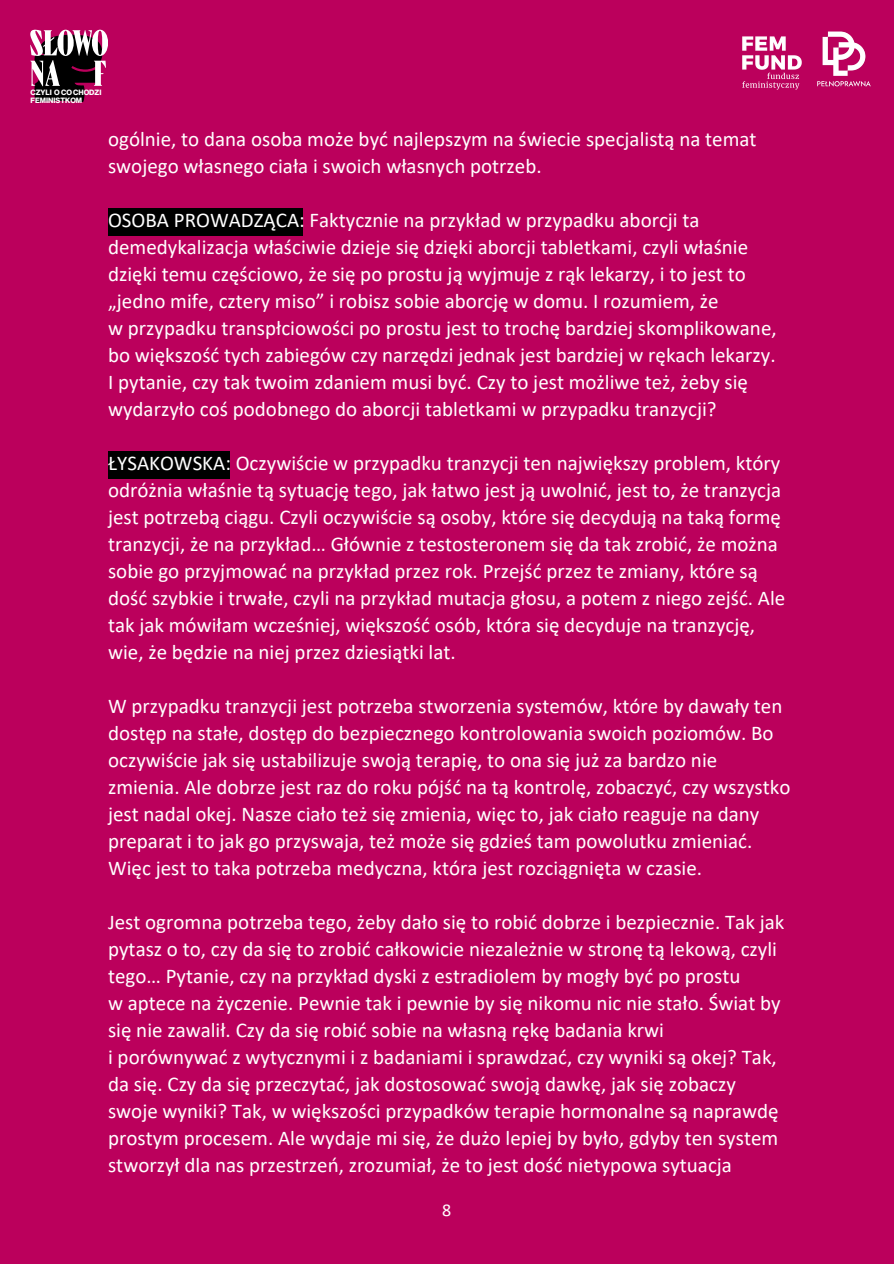
<style>
.page{position:relative;width:894px;height:1264px;background:#fff}
.page>*{position:absolute;margin:0;border:0;box-sizing:border-box;transform-origin:0 0}
.t1{font:21px/27px "Calibri";color:#fff}
.t2{font:18px "Calibri";color:#fff}
.t3{font:700 7.5px "Neue Haas Display";color:#fff}
</style>
<div class="page">
<div style="left:0;top:0;width:893px;height:1263px;background:#bb005c"></div>
<div style="left:108px;top:209px;width:195px;height:27px;background:#000"></div>
<div style="left:108px;top:452px;width:121px;height:27px;background:#000"></div>
<svg style="left:30px;top:30px;width:78px;height:72px"></svg>
<img style="left:817px;top:31px;width:54px;height:56px">
<img style="left:742px;top:36px;width:60px;height:54px">
<p class="t3" style="left:30px;top:89px;width:72px">CZYLI O CO CHODZI</p>
<h1 class="t3" style="left:30px;top:97px;width:53px">FEMINISTKOM</h1>
<p class="t1" style="left:108px;top:127px;width:649px">ogólnie, to dana osoba może być najlepszym na świecie specjalistą na temat swojego własnego ciała i swoich własnych potrzeb.</p>
<p class="t1" style="left:108px;top:208px;width:670px">OSOBA PROWADZĄCA: Faktycznie na przykład w przypadku aborcji ta demedykalizacja właściwie dzieje się dzięki aborcji tabletkami, czyli właśnie dzięki temu częściowo, że się po prostu ją wyjmuje z rąk lekarzy, i to jest to „jedno mife, cztery miso” i robisz sobie aborcję w domu. I rozumiem, że<br>w przypadku transpłciowości po prostu jest to trochę bardziej skomplikowane, bo większość tych zabiegów czy narzędzi jednak jest bardziej w rękach lekarzy.<br>I pytanie, czy tak twoim zdaniem musi być. Czy to jest możliwe też, żeby się wydarzyło coś podobnego do aborcji tabletkami w przypadku tranzycji?</p>
<p class="t1" style="left:108px;top:451px;width:678px">ŁYSAKOWSKA: Oczywiście w przypadku tranzycji ten największy problem, który odróżnia właśnie tą sytuację tego, jak łatwo jest ją uwolnić, jest to, że tranzycja jest potrzebą ciągu. Czyli oczywiście są osoby, które się decydują na taką formę tranzycji, że na przykład… Głównie z testosteronem się da tak zrobić, że można sobie go przyjmować na przykład przez rok. Przejść przez te zmiany, które są dość szybkie i trwałe, czyli na przykład mutacja głosu, a potem z niego zejść. Ale tak jak mówiłam wcześniej, większość osób, która się decyduje na tranzycję, wie, że będzie na niej przez dziesiątki lat.</p>
<p class="t1" style="left:108px;top:694px;width:683px">W przypadku tranzycji jest potrzeba stworzenia systemów, które by dawały ten dostęp na stałe, dostęp do bezpiecznego kontrolowania swoich poziomów. Bo oczywiście jak się ustabilizuje swoją terapię, to ona się już za bardzo nie zmienia. Ale dobrze jest raz do roku pójść na tą kontrolę, zobaczyć, czy wszystko jest nadal okej. Nasze ciało też się zmienia, więc to, jak ciało reaguje na dany preparat i to jak go przyswaja, też może się gdzieś tam powolutku zmieniać.<br>Więc jest to taka potrzeba medyczna, która jest rozciągnięta w czasie.</p>
<p class="t1" style="left:108px;top:910px;width:677px">Jest ogromna potrzeba tego, żeby dało się to robić dobrze i bezpiecznie. Tak jak pytasz o to, czy da się to zrobić całkowicie niezależnie w stronę tą lekową, czyli tego… Pytanie, czy na przykład dyski z estradiolem by mogły być po prostu<br>w aptece na życzenie. Pewnie tak i pewnie by się nikomu nic nie stało. Świat by się nie zawalił. Czy da się robić sobie na własną rękę badania krwi<br>i porównywać z wytycznymi i z badaniami i sprawdzać, czy wyniki są okej? Tak, da się. Czy da się przeczytać, jak dostosować swoją dawkę, jak się zobaczy swoje wyniki? Tak, w większości przypadków terapie hormonalne są naprawdę prostym procesem. Ale wydaje mi się, że dużo lepiej by było, gdyby ten system stworzył dla nas przestrzeń, zrozumiał, że to jest dość nietypowa sytuacja</p>
<p class="t2" style="left:442px;top:1202px;width:11px">8</p>
</div>
